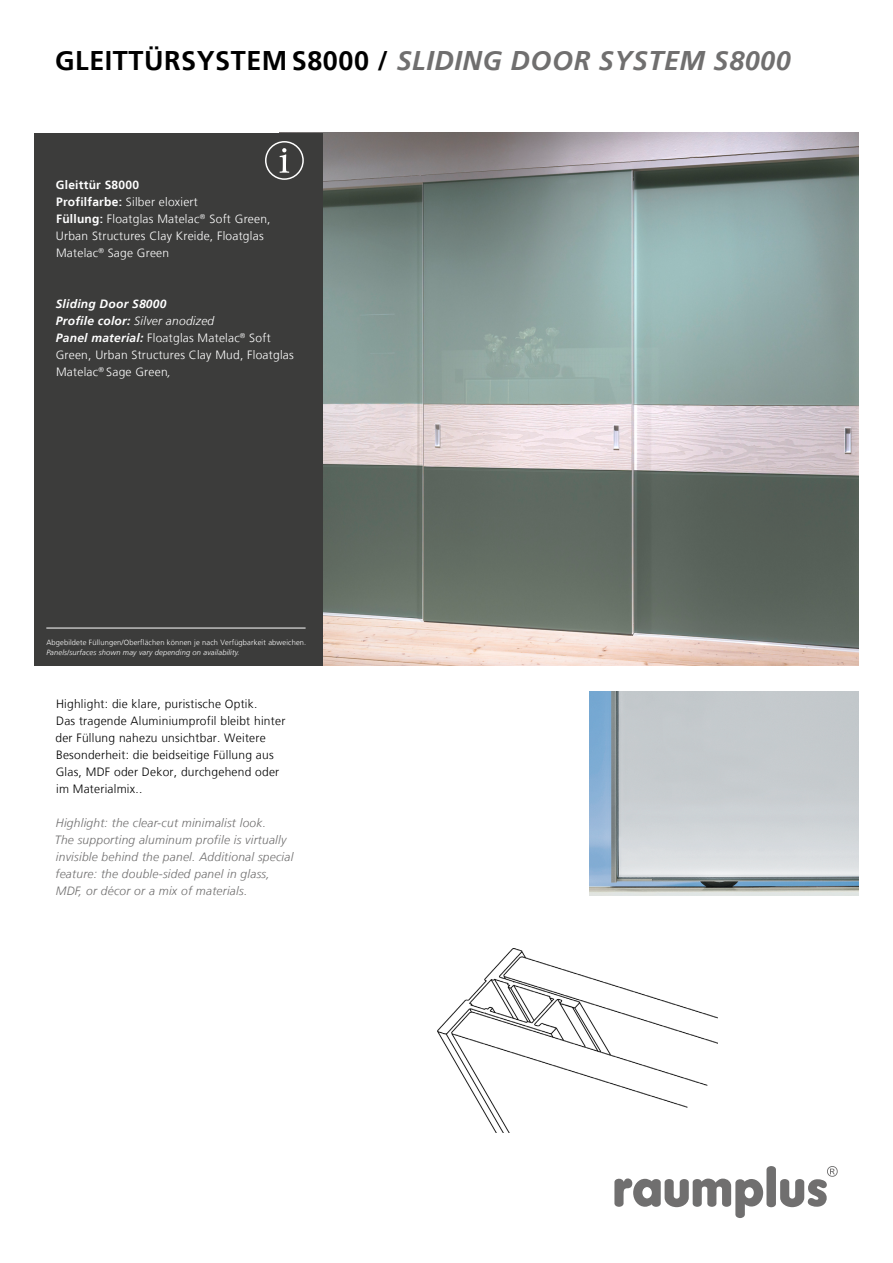
<style>
.page{position:relative;width:893px;height:1263px;background:#fff}
.page>*{position:absolute;margin:0;border:0;box-sizing:border-box;transform-origin:0 0}
.t1{font:italic 700 27px "Frutiger LT";letter-spacing:.02em;color:#706f6f}
.t2{font:300 12px/17px "Frutiger LT";letter-spacing:.02em;color:#fff}
.t3{font:300 12px/17px "Frutiger LT";letter-spacing:.02em;color:#000}
.t4{font:italic 300 12px/17px "Frutiger LT";letter-spacing:.02em;color:#706f6f}
.t5{font:300 7.5px "Frutiger LT";letter-spacing:.02em;color:#fff}
.t6{font:italic 300 7.5px "Frutiger LT";letter-spacing:.02em;color:#fff}
.s1{font-style:normal;color:#000}
.s2{font-weight:700}
.s3{font-weight:700;font-style:italic}
.s4{font-style:italic}
</style>
<div class="page">
<img style="left:322px;top:133px;width:537px;height:532px">
<img style="left:438px;top:948px;width:280px;height:185px">
<img style="left:589px;top:691px;width:270px;height:204px">
<svg style="left:614px;top:1166px;width:224px;height:52px"></svg>
<div style="left:34px;top:133px;width:288px;height:532px;background:#3c3c3b"></div>
<svg style="left:280px;top:148px;width:9px;height:25px"></svg>
<div style="left:265px;top:141px;width:39px;height:39px;border:1px solid #fff;border-radius:50%"></div>
<hr style="left:46px;top:628px;width:260px;height:1px;background:#fff">
<h1 class="t1" style="left:55px;top:45px;width:737px"><span class="s1">GLEITTÜRSYSTEM S8000 /</span> SLIDING DOOR SYSTEM S8000</h1>
<p class="t2" style="left:56px;top:177px;width:216px"><span class="s2">Gleittür S8000<br>Profilfarbe:</span> Silber eloxiert<br><span class="s2">Füllung:</span> Floatglas Matelac<sup>®</sup> Soft Green,<br>Urban Structures Clay Kreide, Floatglas<br>Matelac<sup>®</sup> Sage Green</p>
<p class="t2" style="left:56px;top:296px;width:240px"><span class="s3">Sliding Door S8000<br>Profile color:</span> <span class="s4">Silver anodized<br></span><span class="s3">Panel material:</span> Floatglas Matelac<sup>®</sup> Soft<br>Green, Urban Structures Clay Mud, Floatglas<br>Matelac<sup>®</sup> Sage Green<span class="s4">,</span></p>
<p class="t5" style="left:46px;top:638px;width:262px">Abgebildete Füllungen/Oberflächen können je nach Verfügbarkeit abweichen.</p>
<p class="t6" style="left:46px;top:648px;width:195px">Panels/surfaces shown may vary depending on availability.</p>
<p class="t3" style="left:55px;top:696px;width:231px">Highlight: die klare, puristische Optik.<br>Das tragende Aluminiumprofil bleibt hinter der Füllung nahezu unsichtbar. Weitere Besonderheit: die beidseitige Füllung aus Glas, MDF oder Dekor, durchgehend oder im Materialmix..</p>
<p class="t4" style="left:55px;top:815px;width:240px">Highlight: the clear-cut minimalist look.<br>The supporting aluminum profile is virtually invisible behind the panel. Additional special feature: the double-sided panel in glass, MDF, or décor or a mix of materials.</p>
</div>
